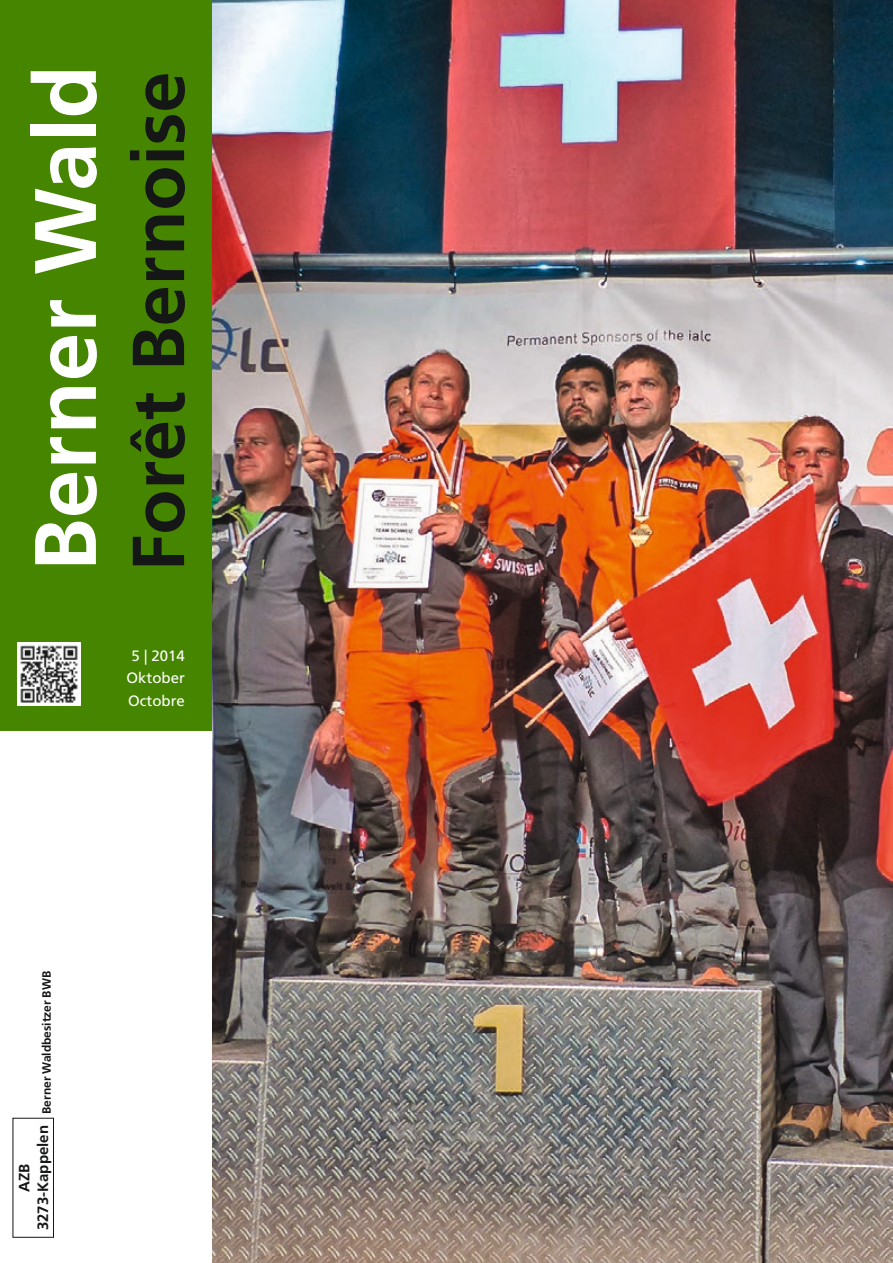
<style>
.page{position:relative;width:893px;height:1263px;background:#fff}
.page>*{position:absolute;margin:0;border:0;box-sizing:border-box;transform-origin:0 0}
.t1{font:700 87px "Frutiger LT";color:#fff}
.t2{font:700 73.5px "Frutiger LT";color:#151616}
.t3{font:15px/22.5px "Frutiger LT";color:#fff;text-align:center}
.t4{font:700 15px/18.8px "Frutiger LT";color:#151616;text-align:center}
.t5{font:700 12px "Frutiger LT";color:#151616}
</style>
<div class="page">
<div style="left:0;top:0;width:213px;height:730px;background:#468500"></div>
<div style="left:13px;top:1118px;width:41px;height:119px;border:1px solid #151616"></div>
<img style="left:17px;top:642px;width:64px;height:64px">
<img style="left:213px;top:0;width:680px;height:1263px">
<h1 class="t1" style="left:15px;top:571px;width:507px;rotate:-90deg">Berner Wald</h1>
<h2 class="t2" style="left:115px;top:571px;width:501px;rotate:-90deg">Forêt Bernoise</h2>
<p class="t3" style="left:127px;top:644px;width:60px">5 | 2014<br>Oktober<br>Octobre</p>
<p class="t5" style="left:40px;top:1114px;width:145px;rotate:-90deg">Berner Waldbesitzer BWB</p>
<p class="t4" style="left:15px;top:1230px;width:107px;rotate:-90deg">AZB<br>3273-Kappelen</p>
</div>
